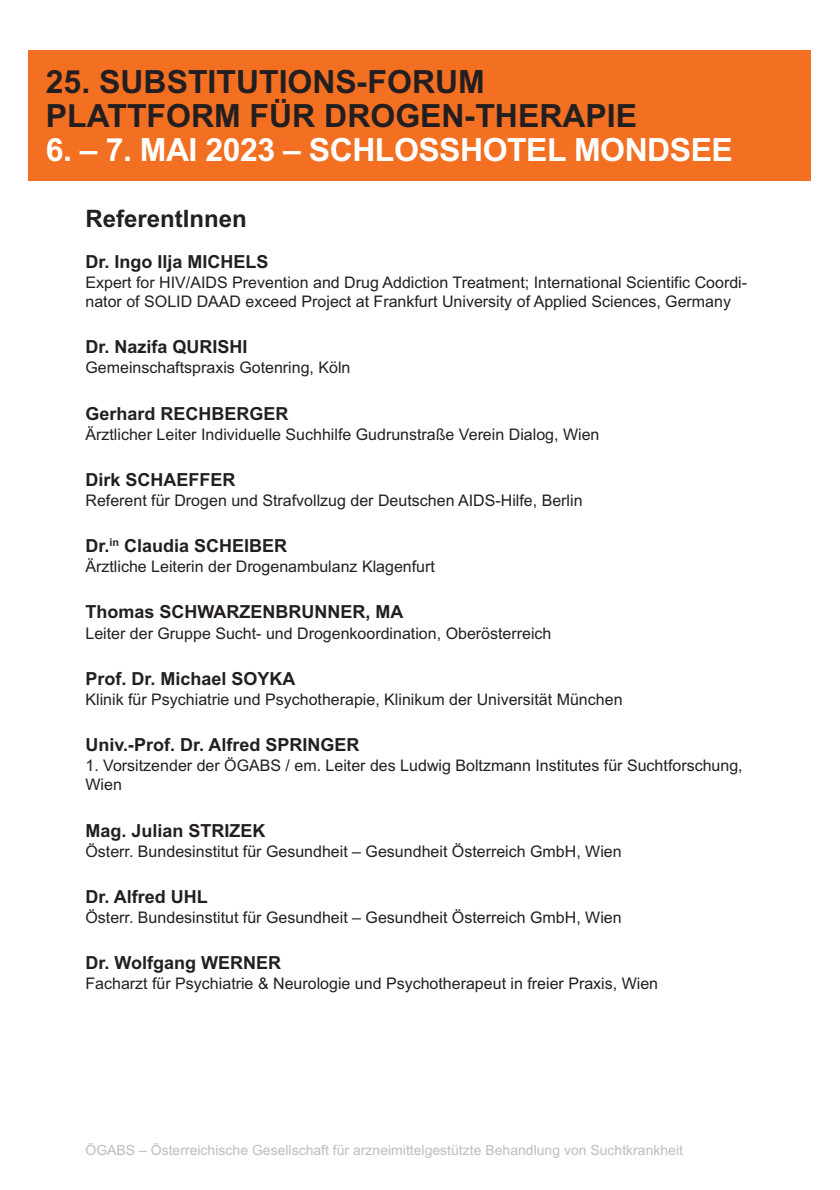
<style>
.page{position:relative;width:840px;height:1190px;background:#fff}
.page>*{position:absolute;margin:0;border:0;box-sizing:border-box;transform-origin:0 0}
.t1{font:700 32px/34px "Arial";color:#231f20}
.t2{font:700 32px "Arial";letter-spacing:-.015em;color:#fff}
.t3{font:700 24px "Arial";color:#231f20}
.t4{font:700 18px "Arial";color:#231f20}
.t5{font:16px/19.2px "Arial";color:#231f20}
.t6{font:14px "Arial";color:#bbbdc0}
</style>
<div class="page">
<div style="left:29px;top:51px;width:782px;height:130px;background:#f36f21"></div>
<h1 class="t1" style="left:46px;top:68px;width:593px">25. SUBSTITUTIONS-FORUM<br>PLATTFORM FÜR DROGEN-THERAPIE</h1>
<h1 class="t2" style="left:46px;top:138px;width:689px">6. – 7. MAI 2023 – SCHLOSSHOTEL MONDSEE</h1>
<h2 class="t3" style="left:86px;top:209px;width:163px">ReferentInnen</h2>
<p class="t4" style="left:86px;top:255px;width:185px">Dr. Ingo Ilja MICHELS</p>
<p class="t5" style="left:86px;top:274px;width:663px">Expert for HIV/AIDS Prevention and Drug Addiction Treatment; International Scientific Coordi&shy;nator of SOLID DAAD exceed Project at Frankfurt University of Applied Sciences, Germany</p>
<p class="t4" style="left:86px;top:340px;width:164px">Dr. Nazifa QURISHI</p>
<p class="t5" style="left:86px;top:360px;width:266px">Gemeinschaftspraxis Gotenring, Köln</p>
<p class="t4" style="left:86px;top:407px;width:205px">Gerhard RECHBERGER</p>
<p class="t5" style="left:86px;top:426px;width:515px">Ärztlicher Leiter Individuelle Suchhilfe Gudrunstraße Verein Dialog, Wien</p>
<p class="t4" style="left:86px;top:473px;width:152px">Dirk SCHAEFFER</p>
<p class="t5" style="left:86px;top:492px;width:499px">Referent für Drogen und Strafvollzug der Deutschen AIDS-Hilfe, Berlin</p>
<p class="t4" style="left:86px;top:539px;width:203px">Dr.<sup>in</sup> Claudia SCHEIBER</p>
<p class="t5" style="left:86px;top:559px;width:351px">Ärztliche Leiterin der Drogenambulanz Klagenfurt</p>
<p class="t4" style="left:86px;top:606px;width:319px">Thomas SCHWARZENBRUNNER, MA</p>
<p class="t5" style="left:86px;top:625px;width:467px">Leiter der Gruppe Sucht- und Drogenkoordination, Oberösterreich</p>
<p class="t4" style="left:86px;top:672px;width:212px">Prof. Dr. Michael SOYKA</p>
<p class="t5" style="left:86px;top:691px;width:539px">Klinik für Psychiatrie und Psychotherapie, Klinikum der Universität München</p>
<p class="t4" style="left:86px;top:738px;width:276px">Univ.-Prof. Dr. Alfred SPRINGER</p>
<p class="t5" style="left:86px;top:758px;width:659px">1. Vorsitzender der ÖGABS / em. Leiter des Ludwig Boltzmann Institutes für Suchtforschung,<br>Wien</p>
<p class="t4" style="left:86px;top:824px;width:182px">Mag. Julian STRIZEK</p>
<p class="t5" style="left:86px;top:843px;width:538px">Österr. Bundesinstitut für Gesundheit – Gesundheit Österreich GmbH, Wien</p>
<p class="t4" style="left:86px;top:890px;width:124px">Dr. Alfred UHL</p>
<p class="t5" style="left:86px;top:909px;width:538px">Österr. Bundesinstitut für Gesundheit – Gesundheit Österreich GmbH, Wien</p>
<p class="t4" style="left:86px;top:956px;width:197px">Dr. Wolfgang WERNER</p>
<p class="t5" style="left:86px;top:976px;width:574px">Facharzt für Psychiatrie &amp; Neurologie und Psychotherapeut in freier Praxis, Wien</p>
<p class="t6" style="left:86px;top:1145px;width:599px">ÖGABS – Österreichische Gesellschaft für arzneimittelgestützte Behandlung von Suchtkrankheit</p>
</div>
